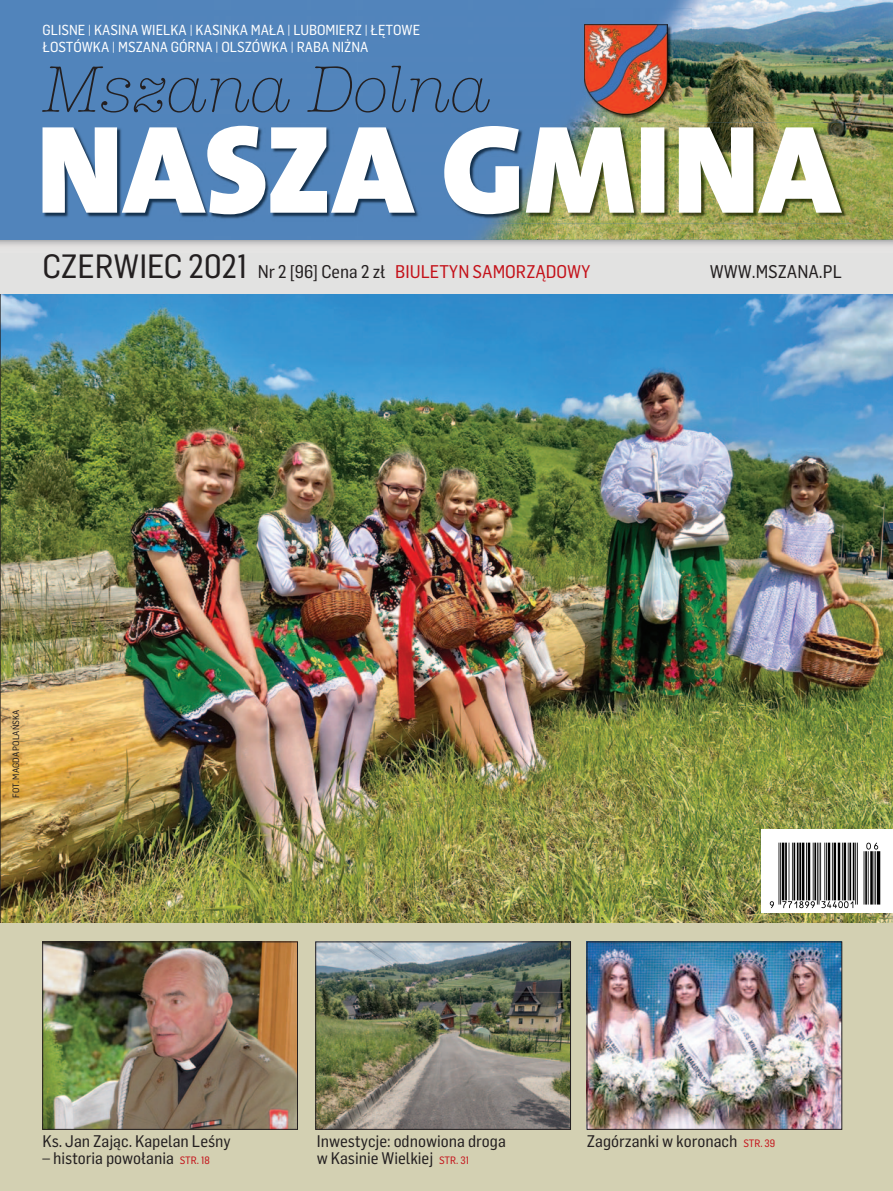
<style>
.page{position:relative;width:893px;height:1191px;background:#fff}
.page>*{position:absolute;margin:0;border:0;box-sizing:border-box;transform-origin:0 0}
.t1{font:67.5px "American Typ Itc TEE Ligh Ital";color:#231f20}
.t2{font:18px "Flama Semicondensed Basic";color:#c4121a}
.t3{font:18px "Flama Semicondensed Basic";color:#231f20}
.t4{font:16.5px/16.5px "Flama Semicondensed Basic";color:#231f20}
.t5{font:14.25px/17.1px "Flama Semicondensed Basic";color:#fff}
.t6{font:9px "Flama Semicondensed Basic";color:#231f20}
.s1{font-size:33px;color:#231f20}
.s2{color:#231f20}
.s3{font-size:10.5px;color:#c4121a}
</style>
<div class="page">
<img style="left:0;top:294px;width:893px;height:629px">
<div style="left:0;top:214px;width:893px;height:80px;background:#e2e2e1"></div>
<div style="left:0;top:0;width:893px;height:240px;background:#5184bb"></div>
<img style="left:476px;top:0;width:417px;height:240px">
<img style="left:570px;top:9px;width:122px;height:114px">
<img style="left:584px;top:25px;width:83px;height:90px">
<img style="left:42px;top:123px;width:809px;height:100px">
<svg style="left:43px;top:126px;width:799px;height:88px;fill:#fff"></svg>
<div style="left:0;top:923px;width:893px;height:268px;background:#d3d0b2"></div>
<img style="left:45px;top:943px;width:251px;height:184px">
<div style="left:43px;top:941px;width:255px;height:188px;border:1px solid #231f20"></div>
<img style="left:589px;top:943px;width:251px;height:184px">
<div style="left:587px;top:941px;width:255px;height:188px;border:1px solid #231f20"></div>
<img style="left:318px;top:943px;width:251px;height:184px">
<div style="left:316px;top:941px;width:255px;height:188px;border:1px solid #231f20"></div>
<div style="left:761px;top:829px;width:132px;height:84px;background:#fff"></div>
<svg style="left:769px;top:842px;width:112px;height:66px"></svg>
<hr style="left:778px;top:842px;width:1px;height:62px;background:#000">
<hr style="left:780px;top:842px;width:1px;height:62px;background:#000">
<hr style="left:782px;top:842px;width:2px;height:58px;background:#000">
<hr style="left:785px;top:842px;width:2px;height:58px;background:#000">
<hr style="left:789px;top:842px;width:1px;height:58px;background:#000">
<hr style="left:792px;top:842px;width:1px;height:58px;background:#000">
<hr style="left:793px;top:842px;width:2px;height:58px;background:#000">
<hr style="left:797px;top:842px;width:1px;height:58px;background:#000">
<hr style="left:799px;top:842px;width:2px;height:58px;background:#000">
<hr style="left:802px;top:842px;width:2px;height:58px;background:#000">
<hr style="left:806px;top:842px;width:1px;height:58px;background:#000">
<hr style="left:808px;top:842px;width:2px;height:58px;background:#000">
<hr style="left:813px;top:842px;width:1px;height:58px;background:#000">
<hr style="left:814px;top:842px;width:2px;height:58px;background:#000">
<hr style="left:817px;top:842px;width:1px;height:62px;background:#000">
<hr style="left:818px;top:842px;width:1px;height:62px;background:#000">
<hr style="left:820px;top:842px;width:1px;height:58px;background:#000">
<hr style="left:824px;top:842px;width:1px;height:58px;background:#000">
<hr style="left:826px;top:842px;width:1px;height:58px;background:#000">
<hr style="left:828px;top:842px;width:2px;height:58px;background:#000">
<hr style="left:832px;top:842px;width:1px;height:58px;background:#000">
<hr style="left:834px;top:842px;width:2px;height:58px;background:#000">
<hr style="left:838px;top:842px;width:2px;height:58px;background:#000">
<hr style="left:842px;top:842px;width:1px;height:58px;background:#000">
<hr style="left:844px;top:842px;width:2px;height:58px;background:#000">
<hr style="left:848px;top:842px;width:1px;height:58px;background:#000">
<hr style="left:849px;top:842px;width:2px;height:58px;background:#000">
<hr style="left:853px;top:842px;width:1px;height:58px;background:#000">
<hr style="left:855px;top:842px;width:1px;height:62px;background:#000">
<hr style="left:857px;top:842px;width:1px;height:62px;background:#000">
<hr style="left:864px;top:851px;width:1px;height:53px;background:#000">
<hr style="left:865px;top:851px;width:2px;height:53px;background:#000">
<hr style="left:868px;top:851px;width:1px;height:53px;background:#000">
<hr style="left:870px;top:851px;width:3px;height:53px;background:#000">
<hr style="left:874px;top:851px;width:1px;height:53px;background:#000">
<hr style="left:875px;top:851px;width:1px;height:53px;background:#000">
<hr style="left:877px;top:851px;width:3px;height:53px;background:#000">
<svg style="left:866px;top:842px;width:12px;height:7px"></svg>
<svg style="left:770px;top:901px;width:4px;height:7px"></svg>
<svg style="left:782px;top:901px;width:33px;height:7px"></svg>
<svg style="left:821px;top:901px;width:32px;height:7px"></svg>
<p class="t5" style="left:43px;top:23px;width:379px">GLISNE | KASINA WIELKA | KASINKA MAŁA | LUBOMIERZ | ŁĘTOWE<br>ŁOSTÓWKA | MSZANA GÓRNA | OLSZÓWKA | RABA NIŻNA</p>
<h1 class="t1" style="left:43px;top:65px;width:450px">Mszana Dolna</h1>
<p class="t2" style="left:43px;top:265px;width:550px"><span class="s1">CZERWIEC 2021</span> <span class="s2">Nr 2 [96] Cena 2 zł</span> BIULETYN SAMORZĄDOWY</p>
<p class="t3" style="left:710px;top:265px;width:134px">WWW.MSZANA.PL</p>
<p class="t6" style="left:13px;top:797px;width:89px;rotate:-90deg">FOT. MAGDA POLAŃSKA</p>
<p class="t4" style="left:43px;top:1134px;width:190px">Ks. Jan Zając. Kapelan Leśny</p>
<p class="t4" style="left:43px;top:1151px;width:169px">– historia powołania <span class="s3">STR. 18</span></p>
<p class="t4" style="left:317px;top:1134px;width:191px">In we sty cje: od no wio na dro ga w Ka si nie Wiel kiej <span class="s3">STR. 31</span></p>
<p class="t4" style="left:587px;top:1134px;width:190px">Zagórzanki w koronach <span class="s3">STR. 39</span></p>
</div>
